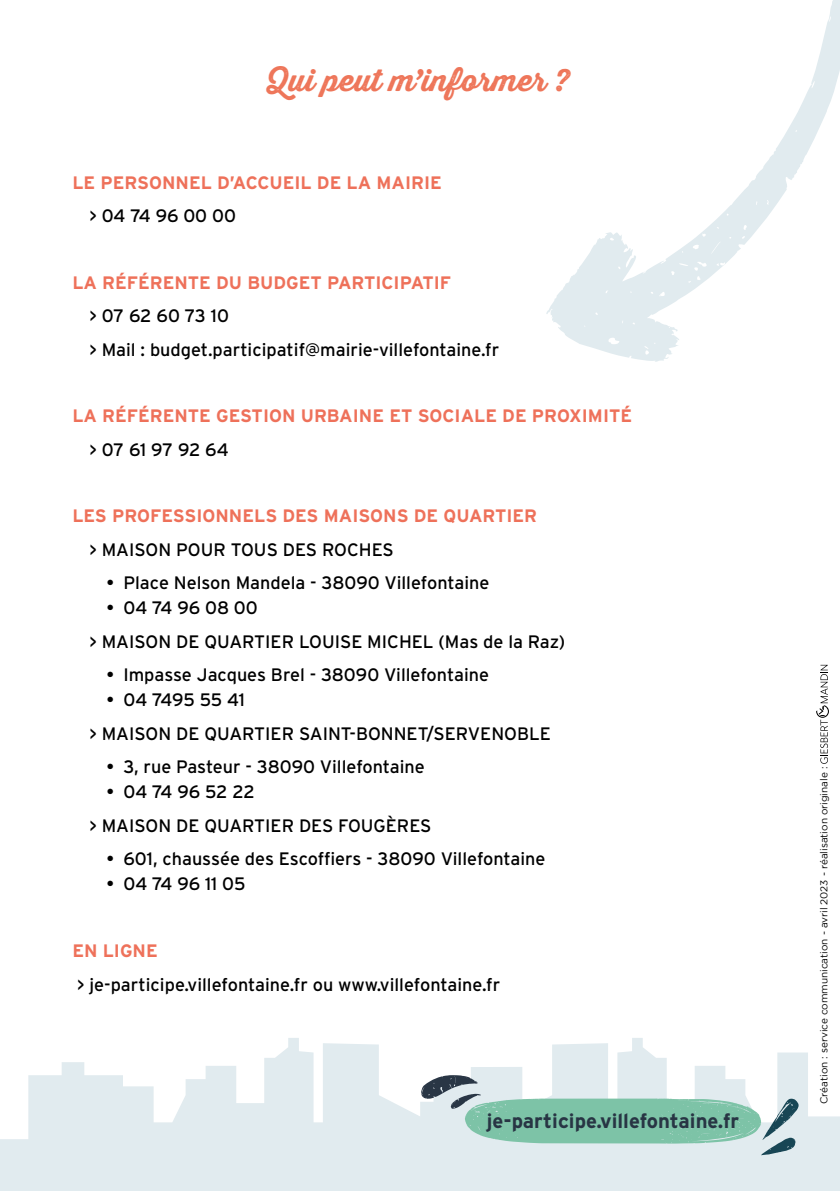
<style>
.page{position:relative;width:840px;height:1191px;background:#fff}
.page>*{position:absolute;margin:0;border:0;box-sizing:border-box;transform-origin:0 0}
.t1{font:30px "Thirsty Rough Bol";letter-spacing:.01em;color:#ee765a}
.t2{font:700 20.4px "Interstate";color:#283544}
.t3{font:18px/33.4px "Interstate";color:#000}
.t4{font:700 18px "Interstate";color:#ee715a}
.t5{font:10px "Gotham";color:#000}
</style>
<div class="page">
<svg style="left:546px;top:0;width:293px;height:362px"></svg>
<svg style="left:0;top:1038px;width:839px;height:153px;fill:#e1ebef"></svg>
<svg style="left:421px;top:1075px;width:377px;height:80px;background:#b3d4cc"></svg>
<svg style="left:816px;top:665px;width:12px;height:99px"></svg>
<h1 class="t1" style="left:267px;top:57px;width:303px">Qui peut m’informer ?</h1>
<p class="t4" style="left:72px;top:171px;width:371px">LE PERSONNEL D’ACCUEIL DE LA MAIRIE</p>
<p class="t3" style="left:89px;top:199px;width:148px">&gt; 04 74 96 00 00</p>
<p class="t4" style="left:72px;top:271px;width:380px">LA RÉFÉRENTE DU BUDGET PARTICIPATIF</p>
<p class="t3" style="left:89px;top:299px;width:411px">&gt; 07 62 60 73 10<br>&gt; Mail : budget.participatif@mairie-villefontaine.fr</p>
<p class="t4" style="left:72px;top:405px;width:561px">LA RÉFÉRENTE GESTION URBAINE ET SOCIALE DE PROXIMITÉ</p>
<p class="t3" style="left:89px;top:432px;width:141px">&gt; 07 61 97 92 64</p>
<p class="t4" style="left:72px;top:505px;width:466px">LES PROFESSIONNELS DES MAISONS DE QUARTIER</p>
<p class="t3" style="left:89px;top:532px;width:306px">&gt; MAISON POUR TOUS DES ROCHES</p>
<p class="t3" style="left:106px;top:566px;width:384px">• Place Nelson Mandela - 38090 Villefontaine</p>
<p class="t3" style="left:89px;top:591px;width:477px;text-indent:17px">• 04 74 96 08 00<br>&gt; MAISON DE QUARTIER LOUISE MICHEL (Mas de la Raz)</p>
<p class="t3" style="left:106px;top:658px;width:384px">• Impasse Jacques Brel - 38090 Villefontaine</p>
<p class="t3" style="left:89px;top:683px;width:463px;text-indent:17px">• 04 7495 55 41<br>&gt; MAISON DE QUARTIER SAINT-BONNET/SERVENOBLE</p>
<p class="t3" style="left:106px;top:750px;width:320px">• 3, rue Pasteur - 38090 Villefontaine</p>
<p class="t3" style="left:89px;top:775px;width:343px;text-indent:17px">• 04 74 96 52 22<br>&gt; MAISON DE QUARTIER DES FOUGÈRES</p>
<p class="t3" style="left:106px;top:842px;width:440px">• 601, chaussée des Escoffiers - 38090 Villefontaine</p>
<p class="t3" style="left:106px;top:867px;width:141px">• 04 74 96 11 05</p>
<p class="t4" style="left:72px;top:940px;width:87px">EN LIGNE</p>
<p class="t3" style="left:77px;top:967px;width:424px">&gt; je-participe.villefontaine.fr ou www.villefontaine.fr</p>
<p class="t2" style="left:486px;top:1108px;width:254px">je-participe.villefontaine.fr</p>
<p class="t5" style="left:818px;top:1104px;width:339px;rotate:-90deg">Création : service communication - avril 2023 - réalisation originale :</p>
</div>
